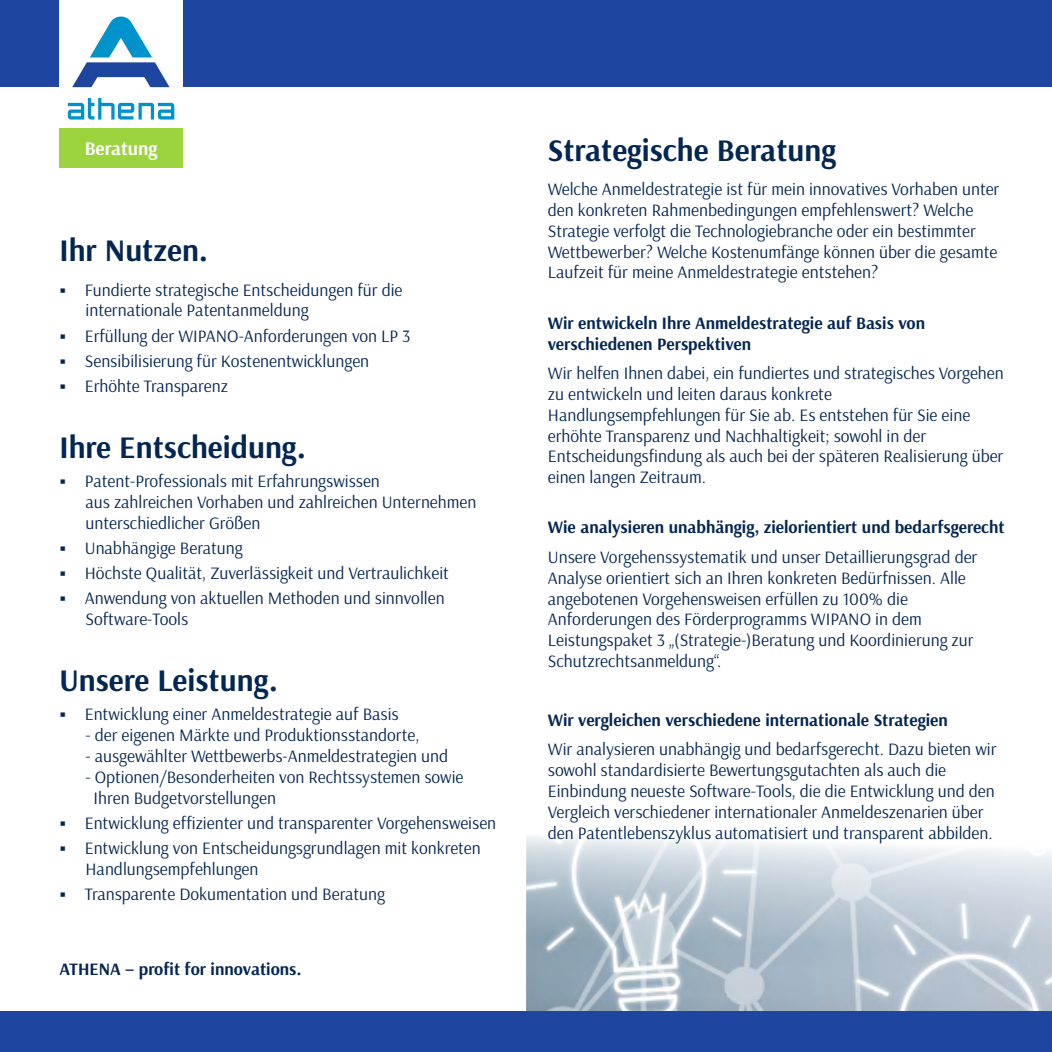
<style>
.page{position:relative;width:1052px;height:1052px;background:#fff}
.page>*{position:absolute;margin:0;border:0;box-sizing:border-box;transform-origin:0 0}
.t1{font:700 31.5px "Arsenal";color:#042652}
.t2{font:700 19.25px "Arsenal";color:#fff}
.t3{font:17.5px/20.8px "Arsenal";color:#042652}
.t4{font:700 17.5px/20.8px "Arsenal";color:#042652}
</style>
<div class="page">
<img style="left:526px;top:836px;width:526px;height:175px">
<div style="left:0;top:0;width:1052px;height:87px;background:#1e46a1"></div>
<div style="left:59px;top:0;width:124px;height:128px;background:#fff"></div>
<svg style="left:68px;top:98px;width:106px;height:22px"></svg>
<svg style="left:72px;top:17px;width:97px;height:70px"></svg>
<div style="left:59px;top:128px;width:124px;height:39px;background:#9cd43f"></div>
<div style="left:0;top:1011px;width:1052px;height:41px;background:#1e46a1"></div>
<p class="t2" style="left:85px;top:140px;width:74px">Beratung</p>
<h1 class="t1" style="left:548px;top:137px;width:290px">Strategische Beratung</h1>
<p class="t3" style="left:548px;top:180px;width:453px">Welche Anmeldestrategie ist für mein innovatives Vorhaben unter den konkreten Rahmenbedingungen empfehlenswert? Welche Strategie verfolgt die Technologiebranche oder ein bestimmter Wettbewerber? Welche Kostenumfänge können über die gesamte Laufzeit für meine Anmeldestrategie entstehen?</p>
<p class="t4" style="left:548px;top:314px;width:379px">Wir entwickeln Ihre Anmeldestrategie auf Basis von verschiedenen Perspektiven</p>
<p class="t3" style="left:548px;top:364px;width:457px">Wir helfen Ihnen dabei, ein fundiertes und strategisches Vorgehen zu entwickeln und leiten daraus konkrete Handlungsempfehlungen für Sie ab. Es entstehen für Sie eine erhöhte Transparenz und Nachhaltigkeit; sowohl in der Entscheidungsfindung als auch bei der späteren Realisierung über einen langen Zeitraum.</p>
<p class="t4" style="left:548px;top:519px;width:458px">Wie analysieren unabhängig, zielorientiert und bedarfsgerecht</p>
<p class="t3" style="left:548px;top:548px;width:431px">Unsere Vorgehenssystematik und unser Detaillierungsgrad der Analyse orientiert sich an Ihren konkreten Bedürfnissen. Alle angebotenen Vorgehensweisen erfüllen zu 100% die Anforderungen des Förderprogramms WIPANO in dem Leistungspaket 3 „(Strategie-)Beratung und Koordinierung zur Schutzrechtsanmeldung“.</p>
<h1 class="t1" style="left:59px;top:238px;width:150px">Ihr Nutzen.</h1>
<p class="t3" style="left:85px;top:281px;width:318px;text-indent:-26px">▪ Fundierte strategische Entscheidungen für die internationale Patentanmeldung</p>
<p class="t3" style="left:59px;top:327px;width:353px">▪ Erfüllung der WIPANO-Anforderungen von LP 3</p>
<p class="t3" style="left:59px;top:352px;width:311px">▪ Sensibilisierung für Kostenentwicklungen</p>
<p class="t3" style="left:59px;top:377px;width:170px">▪ Erhöhte Transparenz</p>
<h1 class="t1" style="left:59px;top:434px;width:248px">Ihre Entscheidung.</h1>
<p class="t3" style="left:85px;top:472px;width:392px;text-indent:-26px">▪ Patent-Professionals mit Erfahrungswissen<br>aus zahlreichen Vorhaben und zahlreichen Unternehmen unterschiedlicher Größen</p>
<p class="t3" style="left:59px;top:539px;width:185px">▪ Unabhängige Beratung</p>
<p class="t3" style="left:59px;top:564px;width:391px">▪ Höchste Qualität, Zuverlässigkeit und Vertraulichkeit</p>
<p class="t3" style="left:85px;top:589px;width:361px;text-indent:-26px">▪ Anwendung von aktuellen Methoden und sinnvollen<br>Software-Tools</p>
<h1 class="t1" style="left:59px;top:667px;width:220px">Unsere Leistung.</h1>
<p class="t3" style="left:59px;top:705px;width:341px">▪ Entwicklung einer Anmeldestrategie auf Basis</p>
<p class="t3" style="left:85px;top:726px;width:335px">- der eigenen Märkte und Produktionsstandorte,</p>
<p class="t3" style="left:85px;top:747px;width:364px">- ausgewählter Wettbewerbs-Anmeldestrategien und</p>
<p class="t3" style="left:94px;top:768px;width:371px;text-indent:-8px">- Optionen/Besonderheiten von Rechtssystemen sowie<br>Ihren Budgetvorstellungen</p>
<p class="t3" style="left:59px;top:814px;width:438px">▪ Entwicklung effizienter und transparenter Vorgehensweisen</p>
<p class="t3" style="left:85px;top:839px;width:397px;text-indent:-26px">▪ Entwicklung von Entscheidungsgrundlagen mit konkreten<br>Handlungsempfehlungen</p>
<p class="t3" style="left:59px;top:885px;width:327px">▪ Transparente Dokumentation und Beratung</p>
<p class="t4" style="left:548px;top:711px;width:402px">Wir vergleichen verschiedene internationale Strategien</p>
<p class="t3" style="left:548px;top:740px;width:450px">Wir analysieren unabhängig und bedarfsgerecht. Dazu bieten wir sowohl standardisierte Bewertungsgutachten als auch die Einbindung neueste Software-Tools, die die Entwicklung und den Vergleich verschiedener internationaler Anmeldeszenarien über den Patentlebenszyklus automatisiert und transparent abbilden.</p>
<p class="t4" style="left:59px;top:960px;width:244px">ATHENA – profit for innovations.</p>
</div>
